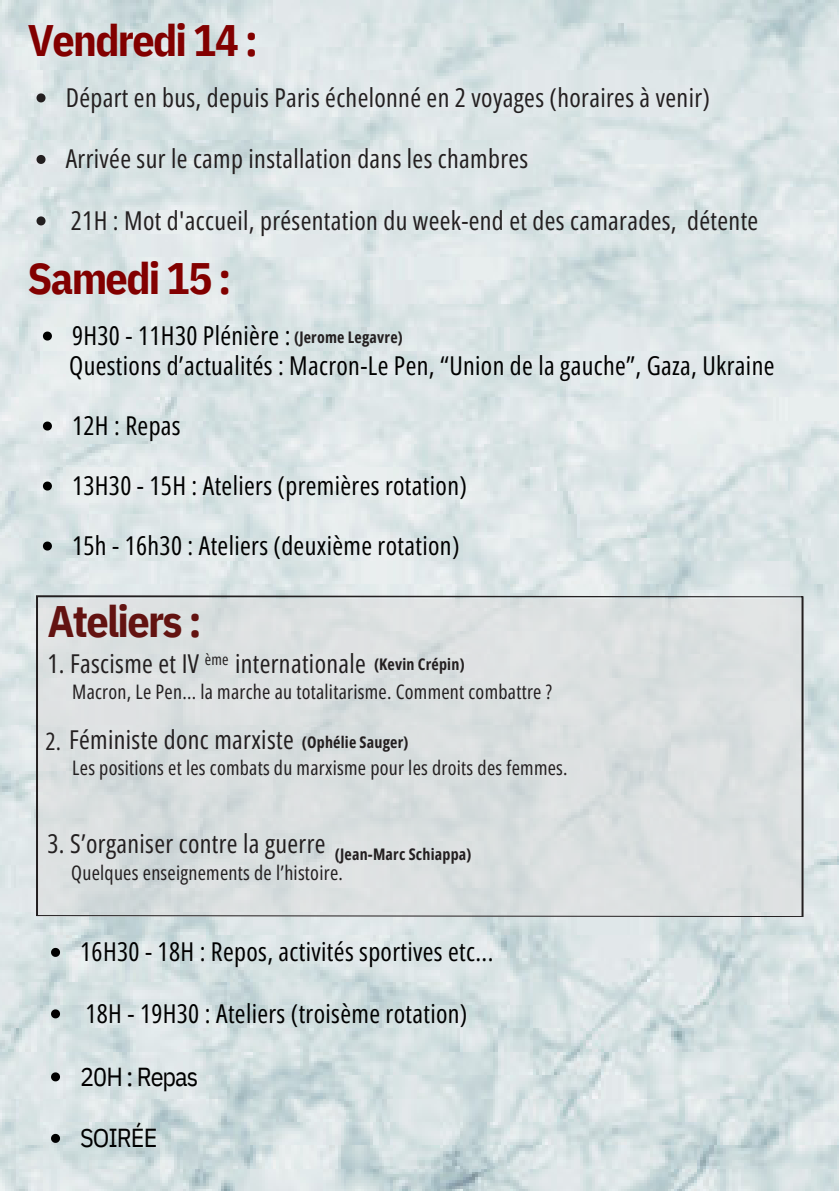
<style>
.page{position:relative;width:839px;height:1191px;background:#fff}
.page>*{position:absolute;margin:0;border:0;box-sizing:border-box;transform-origin:0 0}
.t1{font:700 44px "IBM Plex Sans Cond";letter-spacing:-.04em;color:#820000}
.t2{font:700 44px "IBM Plex Sans Cond";letter-spacing:-.04em;color:#631311}
.t3{font:26px "Open Sans Condensed";letter-spacing:.015em;color:#000}
.t4{font:26px "Open Sans Condensed";letter-spacing:.015em;color:#231f20}
.t5{font:26px "IBM Plex Sans Cond";letter-spacing:-.04em;color:#000}
.t6{font:20px "Open Sans Condensed";letter-spacing:.015em;color:#231f20}
.t7{font:700 16px "Open Sans Condensed";letter-spacing:.015em;color:#231f20}
.t8{font:15.6px "Open Sans Condensed";color:#231f20}
.s1{font-size:24px}
</style>
<div class="page">
<img style="left:0;top:0;width:838px;height:1191px">
<svg style="left:36px;top:595px;width:767px;height:322px;background:#d8dcdd"></svg>
<svg style="left:51px;top:948px;width:9px;height:9px"></svg>
<svg style="left:51px;top:1009px;width:9px;height:9px"></svg>
<svg style="left:51px;top:1072px;width:9px;height:9px"></svg>
<svg style="left:51px;top:1134px;width:9px;height:9px"></svg>
<svg style="left:43px;top:332px;width:9px;height:9px"></svg>
<svg style="left:43px;top:422px;width:9px;height:9px"></svg>
<svg style="left:43px;top:482px;width:9px;height:9px"></svg>
<svg style="left:43px;top:542px;width:9px;height:9px"></svg>
<svg style="left:37px;top:93px;width:9px;height:9px"></svg>
<svg style="left:37px;top:155px;width:9px;height:9px"></svg>
<svg style="left:37px;top:216px;width:9px;height:9px"></svg>
<h4 class="t1" style="left:28px;top:11px;width:232px">Vendredi 14 :</h4>
<h4 class="t4" style="left:66px;top:79px;width:645px">Départ en bus, depuis Paris échelonné en 2 voyages (horaires à venir)</h4>
<p class="t4" style="left:66px;top:141px;width:464px">Arrivée sur le camp installation dans les chambres</p>
<p class="t4" style="left:71px;top:202px;width:689px">21H : Mot d'accueil, présentation du week-end et des camarades, détente</p>
<p class="t1" style="left:28px;top:249px;width:205px">Samedi 15 :</p>
<p class="t7" style="left:294px;top:326px;width:110px">(Jerome Legavre)</p>
<h2 class="t3" style="left:72px;top:317px;width:220px">9H30 - 11H30 Plénière :</h2>
<h2 class="t3" style="left:69px;top:347px;width:706px">Questions d’actualités : Macron-Le Pen, “Union de la gauche”, Gaza, Ukraine</h2>
<h4 class="t3" style="left:72px;top:407px;width:110px">12H : Repas</h4>
<h3 class="t3" style="left:72px;top:467px;width:396px">13H30 - 15H : Ateliers (premières rotation)</h3>
<h3 class="t3" style="left:72px;top:527px;width:389px">15h - 16h30 : Ateliers (deuxième rotation)</h3>
<h1 class="t2" style="left:47px;top:592px;width:156px">Ateliers :</h1>
<h1 class="t4" style="left:47px;top:645px;width:153px">1. Fascisme et IV</h1>
<h2 class="t8" style="left:205px;top:648px;width:25px">ème</h2>
<p class="t6" style="left:72px;top:677px;width:481px">Macron, Le Pen... la marche au totalitarisme. Comment combattre ?</p>
<p class="t4" style="left:235px;top:645px;width:132px">internationale</p>
<p class="t7" style="left:374px;top:653px;width:92px">(Kevin Crépin)</p>
<p class="t4" style="left:45px;top:722px;width:250px"><span class="s1">2.</span> Féministe donc marxiste</p>
<h1 class="t7" style="left:302px;top:731px;width:108px">(Ophélie Sauger)</h1>
<p class="t6" style="left:72px;top:754px;width:497px">Les positions et les combats du marxisme pour les droits des femmes.</p>
<p class="t4" style="left:47px;top:826px;width:279px">3. S’organiser contre la guerre</p>
<p class="t6" style="left:71px;top:859px;width:273px">Quelques enseignements de l’histoire.</p>
<p class="t7" style="left:335px;top:843px;width:138px">(Jean-Marc Schiappa)</p>
<p class="t3" style="left:80px;top:934px;width:414px">16H30 - 18H : Repos, activités sportives etc...</p>
<h2 class="t3" style="left:85px;top:995px;width:383px">18H - 19H30 : Ateliers (troisème rotation)</h2>
<h4 class="t5" style="left:80px;top:1059px;width:119px">20H : Repas</h4>
<h3 class="t5" style="left:80px;top:1121px;width:79px">SOIRÉE</h3>
</div>
